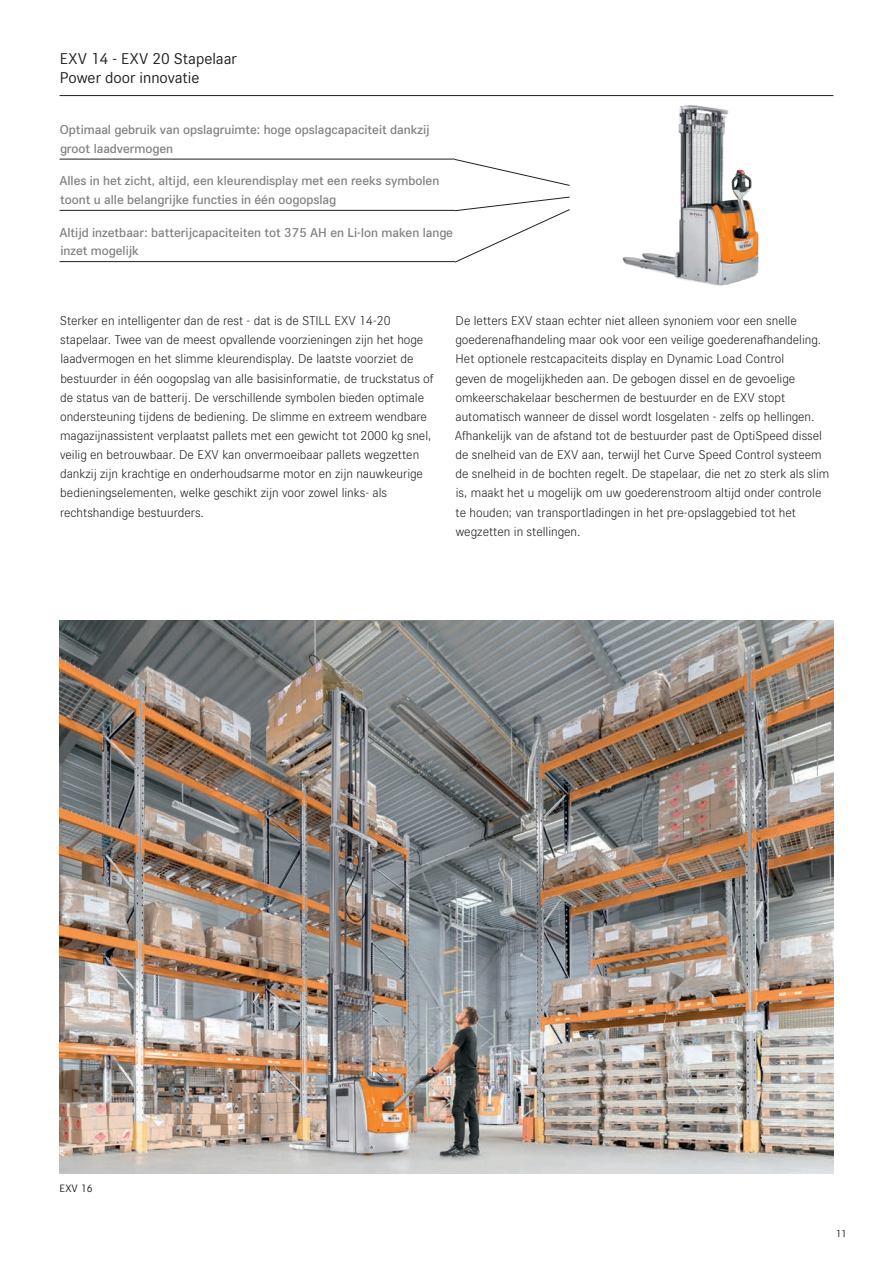
<style>
.page{position:relative;width:893px;height:1263px;background:#fff}
.page>*{position:absolute;margin:0;border:0;box-sizing:border-box;transform-origin:0 0}
.t1{font:16.5px/19px "STILL Type";color:#231f20}
.t2{font:300 13.5px/19.2px "STILL Type";color:#231f20}
.t3{font:500 13.5px/18.8px "STILL Type";color:#808285}
.t4{font:11.25px "STILL Type";color:#231f20}
.t5{font:10.5px "STILL Type";color:#231f20}
</style>
<div class="page">
<img style="left:622px;top:105px;width:137px;height:181px">
<img style="left:60px;top:621px;width:773px;height:553px">
<hr style="left:60px;top:95px;width:773px;height:1px;background:#231f20">
<hr style="left:60px;top:159px;width:395px;height:1px;background:#231f20">
<hr style="left:60px;top:210px;width:395px;height:1px;background:#231f20">
<hr style="left:60px;top:261px;width:395px;height:1px;background:#231f20">
<svg style="left:454px;top:197px;width:116px;height:66px"></svg>
<svg style="left:455px;top:159px;width:115px;height:27px"></svg>
<p class="t1" style="left:60px;top:48px;width:178px">EXV 14 - EXV 20 Stapelaar<br>Power door innovatie</p>
<p class="t3" style="left:60px;top:119px;width:371px">Optimaal gebruik van opslagruimte: hoge opslagcapaciteit dankzij groot laadvermogen</p>
<p class="t3" style="left:59px;top:171px;width:381px">Alles in het zicht, altijd, een kleurendisplay met een reeks symbolen toont u alle belangrijke functies in één oogopslag</p>
<p class="t3" style="left:59px;top:222px;width:395px">Altijd inzetbaar: batterijcapaciteiten tot 375 AH en Li-Ion maken lange inzet mogelijk</p>
<p class="t2" style="left:60px;top:310px;width:375px">Sterker en intelligenter dan de rest - dat is de STILL EXV 14‑20 stapelaar. Twee van de meest opvallende voorzieningen zijn het hoge laadvermogen en het slimme kleurendisplay. De laatste voorziet de bestuurder in één oogopslag van alle basisinformatie, de truckstatus of de status van de batterij. De verschillende symbolen bieden optimale ondersteuning tijdens de bediening. De slimme en extreem wendbare magazijnassistent verplaatst pallets met een gewicht tot 2000 kg snel, veilig en betrouwbaar. De EXV kan onvermoeibaar pallets wegzetten dankzij zijn krachtige en onderhoudsarme motor en zijn nauwkeurige bedieningselementen, welke geschikt zijn voor zowel links- als rechtshandige bestuurders.</p>
<p class="t2" style="left:455px;top:310px;width:376px">De letters EXV staan echter niet alleen synoniem voor een snelle goederenafhandeling maar ook voor een veilige goederenafhandeling.<br>Het optionele restcapaciteits display en Dynamic Load Control<br>geven de mogelijkheden aan. De gebogen dissel en de gevoelige omkeerschakelaar beschermen de bestuurder en de EXV stopt automatisch wanneer de dissel wordt losgelaten - zelfs op hellingen.<br>Afhankelijk van de afstand tot de bestuurder past de OptiSpeed dissel de snelheid van de EXV aan, terwijl het Curve Speed Control systeem de snelheid in de bochten regelt. De stapelaar, die net zo sterk als slim is, maakt het u mogelijk om uw goederenstroom altijd onder controle te houden; van transportladingen in het pre-opslaggebied tot het wegzetten in stellingen.</p>
<p class="t4" style="left:60px;top:1181px;width:35px">EXV 16</p>
<p class="t5" style="left:836px;top:1226px;width:13px">11</p>
</div>
